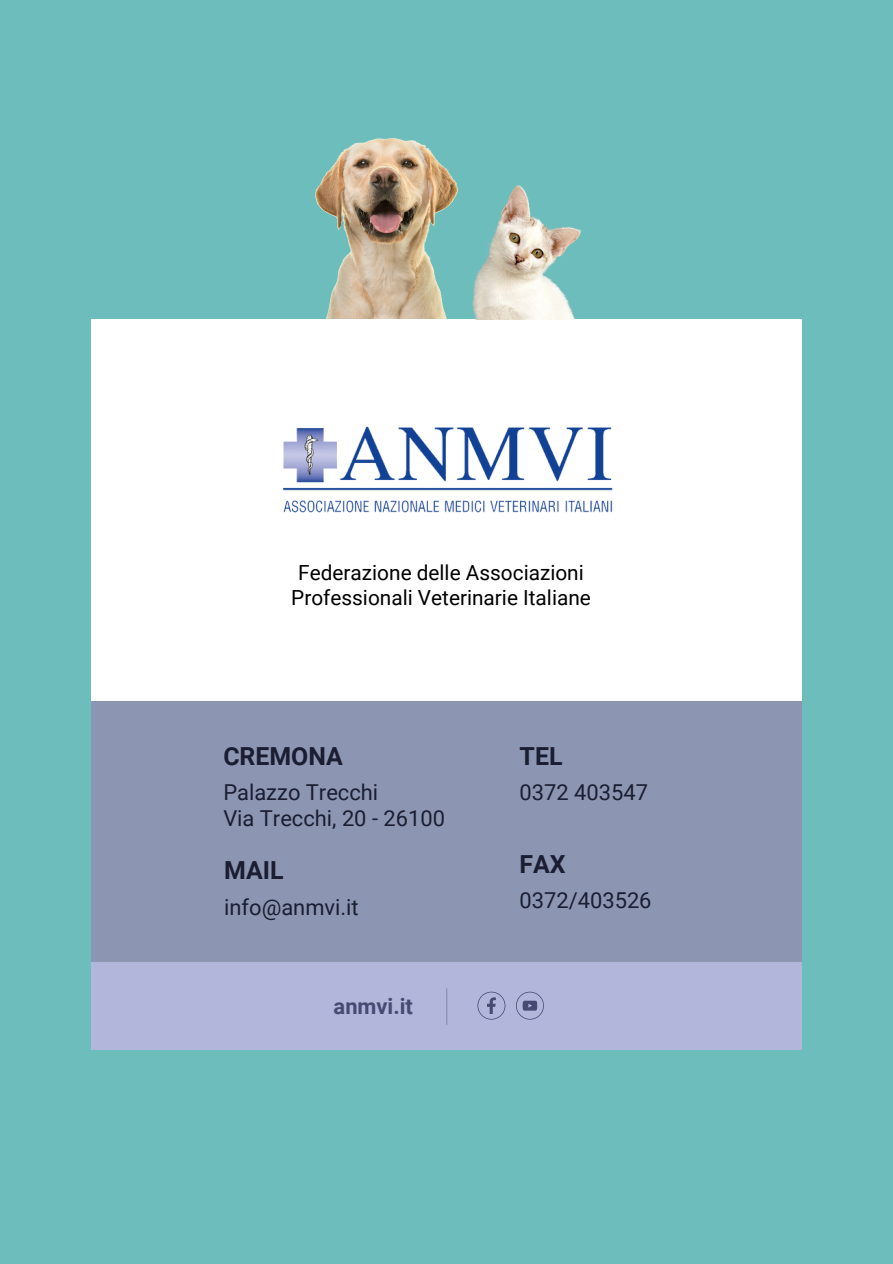
<style>
.page{position:relative;width:893px;height:1264px;background:#fff}
.page>*{position:absolute;margin:0;border:0;box-sizing:border-box;transform-origin:0 0}
.t1{font:700 24.9px "Roboto";color:#1b1d32}
.t2{font:21.9px "Roboto";color:#1b1d32}
.t3{font:700 21.9px "Roboto";color:#474b74}
.t4{font:20.85px "Roboto";color:#000}
</style>
<div class="page">
<div style="left:0;top:0;width:892px;height:1263px;background:#6cbdbc"></div>
<img style="left:316px;top:138px;width:141px;height:182px">
<div style="left:91px;top:320px;width:710px;height:381px;background:#fff"></div>
<img style="left:283px;top:426px;width:330px;height:87px">
<div style="left:91px;top:701px;width:710px;height:260px;background:#8c96b2"></div>
<div style="left:91px;top:961px;width:710px;height:88px;background:#b2b6db"></div>
<svg style="left:477px;top:991px;width:28px;height:28px"></svg>
<svg style="left:516px;top:991px;width:28px;height:28px"></svg>
<hr style="left:446px;top:988px;width:1px;height:36px;background:#8590b0">
<img style="left:472px;top:185px;width:110px;height:134px">
<p class="t4" style="left:298px;top:560px;width:287px">Federazione delle Associazioni</p>
<p class="t4" style="left:291px;top:585px;width:301px">Professionali Veterinarie Italiane</p>
<p class="t1" style="left:223px;top:742px;width:121px">CREMONA</p>
<p class="t2" style="left:223px;top:780px;width:156px">Palazzo Trecchi</p>
<h1 class="t2" style="left:223px;top:805px;width:223px">Via Trecchi, 20 - 26100</h1>
<h1 class="t1" style="left:224px;top:856px;width:61px">MAIL</h1>
<p class="t2" style="left:224px;top:894px;width:136px">info@anmvi.it</p>
<p class="t3" style="left:333px;top:993px;width:81px">anmvi.it</p>
<h1 class="t1" style="left:519px;top:742px;width:44px">TEL</h1>
<p class="t2" style="left:519px;top:780px;width:130px">0372 403547</p>
<h1 class="t1" style="left:519px;top:849px;width:48px">FAX</h1>
<p class="t2" style="left:519px;top:888px;width:133px">0372/403526</p>
</div>
